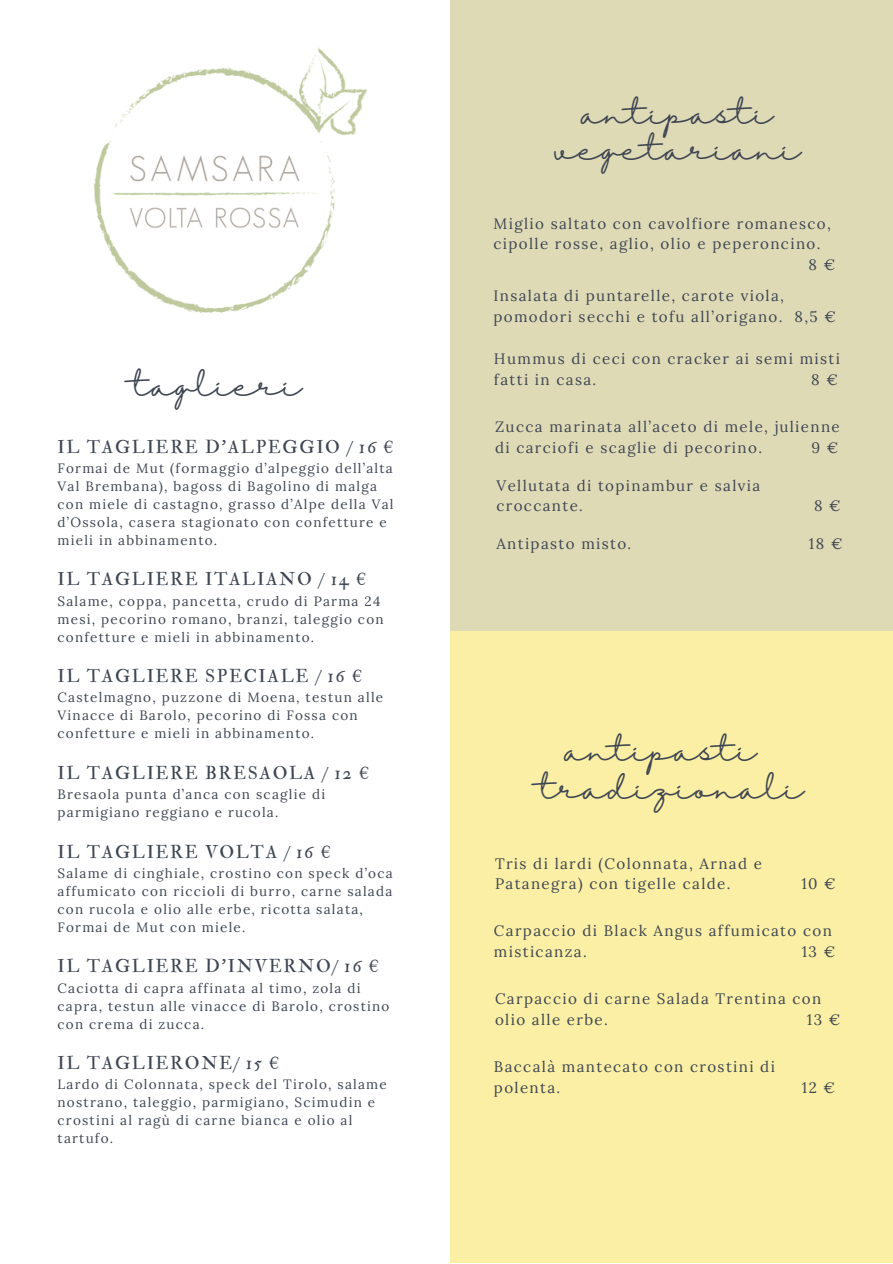
<style>
.page{position:relative;width:893px;height:1264px;background:#fff}
.page>*{position:absolute;margin:0;border:0;box-sizing:border-box;transform-origin:0 0}
.t1{font:30px "Halimun";color:#3f4652}
.t2{font:18.15px "IM FELL Double Pica Roman";letter-spacing:.09em;color:#3f4652}
.t3{font:15.15px/20.7px "Lora";letter-spacing:.09em;color:#3f4652}
.t4{font:13.5px/18px "Lora";letter-spacing:.09em;color:#3f4652}
</style>
<div class="page">
<div style="left:0;top:0;width:892px;height:1262px;background:#faefa4"></div>
<div style="left:0;top:0;width:449px;height:1262px;background:#fff"></div>
<div style="left:450px;top:0;width:442px;height:630px;background:#dfdab6"></div>
<img style="left:94px;top:48px;width:273px;height:265px">
<h1 class="t1" style="left:134px;top:368px;width:170px">taglieri</h1>
<h2 class="t2" style="left:58px;top:435px;width:338px">IL TAGLIERE D'ALPEGGIO / 16 €</h2>
<p class="t4" style="left:58px;top:459px;width:337px">Formai de Mut (formaggio d’alpeggio dell’alta Val Brembana), bagoss di Bagolino di malga con miele di castagno, grasso d’Alpe della Val d’Ossola, casera stagionato con confetture e mieli in abbinamento.</p>
<h2 class="t2" style="left:58px;top:568px;width:310px">IL TAGLIERE ITALIANO / 14 €</h2>
<p class="t4" style="left:58px;top:591px;width:327px">Salame, coppa, pancetta, crudo di Parma 24 mesi, pecorino romano, branzi, taleggio con confetture e mieli in abbinamento.</p>
<h2 class="t2" style="left:58px;top:665px;width:306px">IL TAGLIERE SPECIALE / 16 €</h2>
<p class="t4" style="left:58px;top:688px;width:327px">Castelmagno, puzzone di Moena, testun alle<br>Vinacce di Barolo, pecorino di Fossa con confetture e mieli in abbinamento.</p>
<h2 class="t2" style="left:58px;top:761px;width:313px">IL TAGLIERE BRESAOLA / 12 €</h2>
<p class="t4" style="left:58px;top:785px;width:269px">Bresaola punta d’anca con scaglie di parmigiano reggiano e rucola.</p>
<h2 class="t2" style="left:58px;top:840px;width:275px">IL TAGLIERE VOLTA / 16 €</h2>
<p class="t4" style="left:58px;top:863px;width:336px">Salame di cinghiale, crostino con speck d’oca affumicato con riccioli di burro, carne salada con rucola e olio alle erbe, ricotta salata, Formai de Mut con miele.</p>
<h2 class="t2" style="left:58px;top:955px;width:323px">IL TAGLIERE D'INVERNO/ 16 €</h2>
<p class="t4" style="left:58px;top:978px;width:333px">Caciotta di capra affinata al timo, zola di capra, testun alle vinacce di Barolo, crostino con crema di zucca.</p>
<h2 class="t2" style="left:58px;top:1051px;width:223px">IL TAGLIERONE/ 15 €</h2>
<p class="t4" style="left:58px;top:1075px;width:331px">Lardo di Colonnata, speck del Tirolo, salame nostrano, taleggio, parmigiano, Scimudin e crostini al ragù di carne bianca e olio al tartufo.</p>
<h1 class="t1" style="left:582px;top:96px;width:193px">antipasti</h1>
<h1 class="t1" style="left:554px;top:132px;width:248px">vegetariani</h1>
<p class="t3" style="left:493px;top:213px;width:339px">Miglio saltato con cavolfiore romanesco,</p>
<p class="t3" style="left:493px;top:233px;width:328px">cipolle rosse, aglio, olio e peperoncino.</p>
<p class="t3" style="left:808px;top:254px;width:28px">8 €</p>
<p class="t3" style="left:493px;top:285px;width:344px">Insalata di puntarelle, carote viola, pomodori secchi e tofu all’origano. 8,5 €</p>
<p class="t3" style="left:494px;top:348px;width:347px">Hummus di ceci con cracker ai semi misti fatti in casa.</p>
<p class="t3" style="left:811px;top:369px;width:28px">8 €</p>
<p class="t3" style="left:495px;top:416px;width:346px">Zucca marinata all’aceto di mele, julienne di carciofi e scaglie di pecorino.</p>
<p class="t3" style="left:811px;top:437px;width:28px">9 €</p>
<p class="t3" style="left:496px;top:474px;width:265px">Vellutata di topinambur e salvia croccante.</p>
<p class="t3" style="left:814px;top:495px;width:28px">8 €</p>
<p class="t3" style="left:496px;top:532px;width:136px">Antipasto misto.</p>
<p class="t3" style="left:808px;top:532px;width:35px">18 €</p>
<h1 class="t1" style="left:565px;top:733px;width:193px">antipasti</h1>
<h1 class="t1" style="left:541px;top:771px;width:265px">tradizionali</h1>
<p class="t3" style="left:495px;top:852px;width:268px">Tris di lardi (Colonnata, Arnad e<br>Patanegra) con tigelle calde.</p>
<p class="t3" style="left:801px;top:873px;width:36px">10 €</p>
<p class="t3" style="left:494px;top:920px;width:339px">Carpaccio di Black Angus affumicato con misticanza.</p>
<p class="t3" style="left:801px;top:941px;width:35px">13 €</p>
<p class="t3" style="left:495px;top:988px;width:328px">Carpaccio di carne Salada Trentina con olio alle erbe.</p>
<p class="t3" style="left:806px;top:1008px;width:35px">13 €</p>
<p class="t3" style="left:494px;top:1055px;width:282px">Baccalà mantecato con crostini di polenta.</p>
<p class="t3" style="left:801px;top:1076px;width:35px">12 €</p>
</div>
